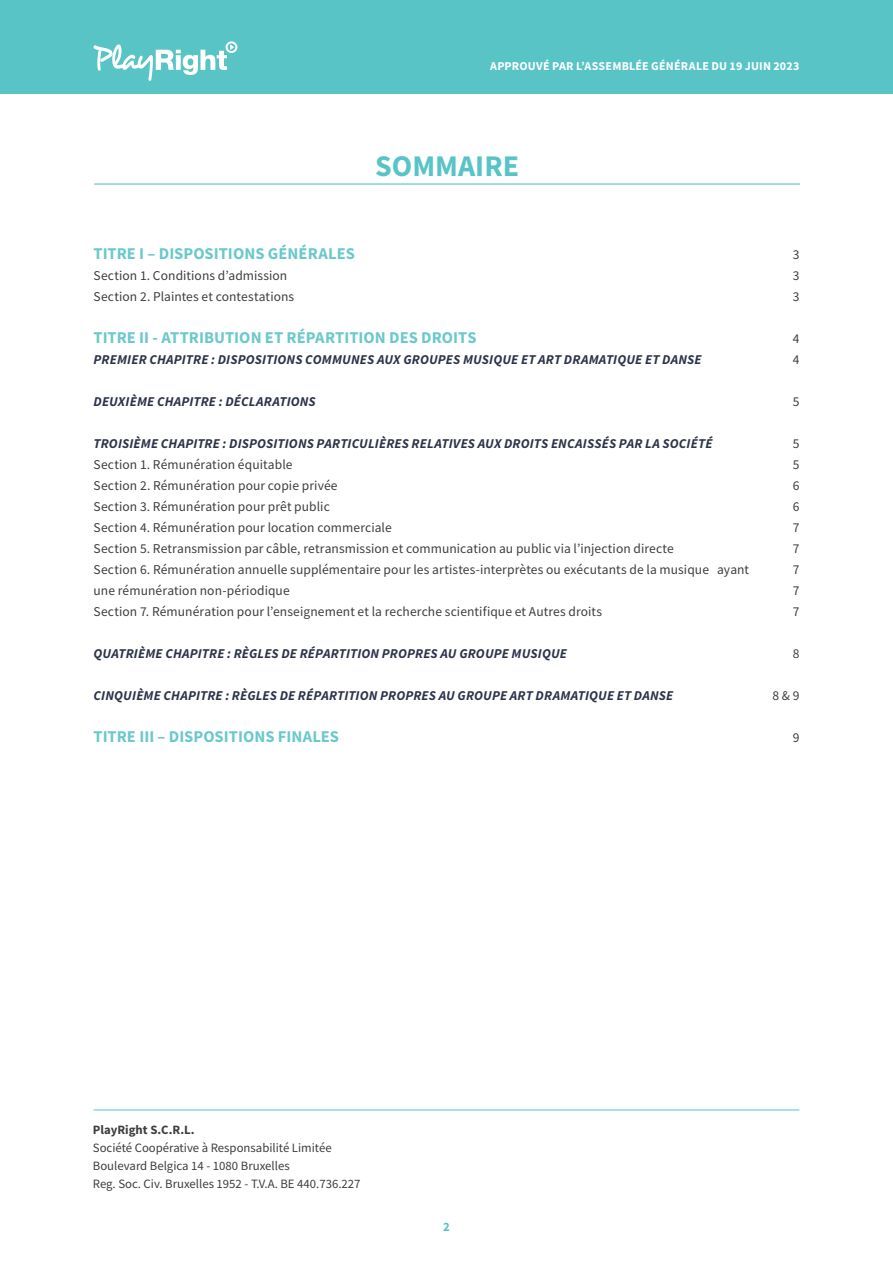
<style>
.page{position:relative;width:893px;height:1263px;background:#fff}
.page>*{position:absolute;margin:0;border:0;box-sizing:border-box;transform-origin:0 0}
.Hoofdstuk{font:700 30px "Source Sans Pro";color:#59c4c6}
.Body{font:700 16.5px "Source Sans Pro";letter-spacing:.005em;color:#6bc9cb}
.Body-2{font:13.5px "Source Sans Pro";letter-spacing:.01em;color:#3e3e3f}
.Body-3{font:italic 700 13.5px "Source Sans Pro";letter-spacing:.01em;color:#2c3449}
.Body-4{font:12.75px "Source Sans Pro";color:#3e3e3f}
.Body-5{font:700 12.75px "Source Sans Pro";color:#3e3e3f}
.t1{font:700 12.75px "Source Sans Pro";color:#59c4c6}
.t2{font:700 12px "Source Sans Pro";letter-spacing:.015em;color:#fff}
</style>
<div class="page">
<div style="left:0;top:0;width:893px;height:94px;background:#59c4c6"></div>
<svg style="left:94px;top:41px;width:143px;height:40px"></svg>
<hr style="left:94px;top:183px;width:706px;height:2px;background:#59c4c6">
<hr style="left:94px;top:1109px;width:705px;height:1px;background:#59c4c6">
<p class="t2" style="left:490px;top:58px;width:311px">APPROUVÉ PAR L’ASSEMBLÉE GÉNÉRALE DU 19 JUIN 2023</p>
<p class="Hoofdstuk" style="left:375px;top:145px;width:145px">SOMMAIRE</p>
<p class="Body" style="left:94px;top:242px;width:263px">TITRE I – DISPOSITIONS GÉNÉRALES</p>
<p class="Body-2" style="left:94px;top:267px;width:195px">Section 1. Conditions d’admission</p>
<p class="Body-2" style="left:94px;top:288px;width:202px">Section 2. Plaintes et contestations</p>
<p class="Body" style="left:94px;top:326px;width:385px">TITRE II - ATTRIBUTION ET RÉPARTITION DES DROITS</p>
<p class="Body-3" style="left:94px;top:350px;width:610px">PREMIER CHAPITRE : DISPOSITIONS COMMUNES AUX GROUPES MUSIQUE ET ART DRAMATIQUE ET DANSE</p>
<p class="Body-3" style="left:94px;top:392px;width:224px">DEUXIÈME CHAPITRE : DÉCLARATIONS</p>
<p class="Body-3" style="left:94px;top:434px;width:620px">TROISIÈME CHAPITRE : DISPOSITIONS PARTICULIÈRES RELATIVES AUX DROITS ENCAISSÉS PAR LA SOCIÉTÉ</p>
<p class="Body-2" style="left:94px;top:456px;width:200px">Section 1. Rémunération équitable</p>
<p class="Body-2" style="left:94px;top:477px;width:246px">Section 2. Rémunération pour copie privée</p>
<p class="Body-2" style="left:94px;top:498px;width:238px">Section 3. Rémunération pour prêt public</p>
<p class="Body-2" style="left:94px;top:519px;width:300px">Section 4. Rémunération pour location commerciale</p>
<p class="Body-2" style="left:94px;top:540px;width:582px">Section 5. Retransmission par câble, retransmission et communication au public via l’injection directe</p>
<p class="Body-2" style="left:94px;top:561px;width:657px">Section 6. Rémunération annuelle supplémentaire pour les artistes-interprètes ou exécutants de la musique ayant</p>
<p class="Body-2" style="left:94px;top:582px;width:198px">une rémunération non-périodique</p>
<p class="Body-2" style="left:94px;top:603px;width:510px">Section 7. Rémunération pour l’enseignement et la recherche scientifique et Autres droits</p>
<p class="Body-3" style="left:94px;top:644px;width:475px">QUATRIÈME CHAPITRE : RÈGLES DE RÉPARTITION PROPRES AU GROUPE MUSIQUE</p>
<p class="Body-3" style="left:94px;top:686px;width:581px">CINQUIÈME CHAPITRE : RÈGLES DE RÉPARTITION PROPRES AU GROUPE ART DRAMATIQUE ET DANSE</p>
<p class="Body" style="left:94px;top:725px;width:247px">TITRE III – DISPOSITIONS FINALES</p>
<p class="Body-2" style="left:793px;top:246px;width:8px">3</p>
<p class="Body-2" style="left:793px;top:267px;width:8px">3</p>
<p class="Body-2" style="left:793px;top:288px;width:8px">3</p>
<p class="Body-2" style="left:793px;top:330px;width:8px">4</p>
<p class="Body-2" style="left:793px;top:351px;width:8px">4</p>
<p class="Body-2" style="left:793px;top:393px;width:8px">5</p>
<p class="Body-2" style="left:793px;top:435px;width:8px">5</p>
<p class="Body-2" style="left:793px;top:456px;width:8px">5</p>
<p class="Body-2" style="left:793px;top:477px;width:8px">6</p>
<p class="Body-2" style="left:793px;top:498px;width:8px">6</p>
<p class="Body-2" style="left:793px;top:519px;width:8px">7</p>
<p class="Body-2" style="left:793px;top:540px;width:8px">7</p>
<p class="Body-2" style="left:793px;top:561px;width:8px">7</p>
<p class="Body-2" style="left:793px;top:582px;width:8px">7</p>
<p class="Body-2" style="left:793px;top:603px;width:8px">7</p>
<p class="Body-2" style="left:793px;top:645px;width:8px">8</p>
<p class="Body-2" style="left:772px;top:687px;width:29px">8 &amp; 9</p>
<p class="Body-2" style="left:793px;top:729px;width:8px">9</p>
<p class="Body-5" style="left:93px;top:1121px;width:103px">PlayRight S.C.R.L.</p>
<p class="Body-4" style="left:93px;top:1140px;width:240px">Société Coopérative à Responsabilité Limitée</p>
<p class="Body-4" style="left:93px;top:1158px;width:198px">Boulevard Belgica 14 - 1080 Bruxelles</p>
<p class="Body-4" style="left:93px;top:1176px;width:269px">Reg. Soc. Civ. Bruxelles 1952 - T.V.A. BE 440.736.227</p>
<p class="t1" style="left:443px;top:1218px;width:8px">2</p>
</div>
